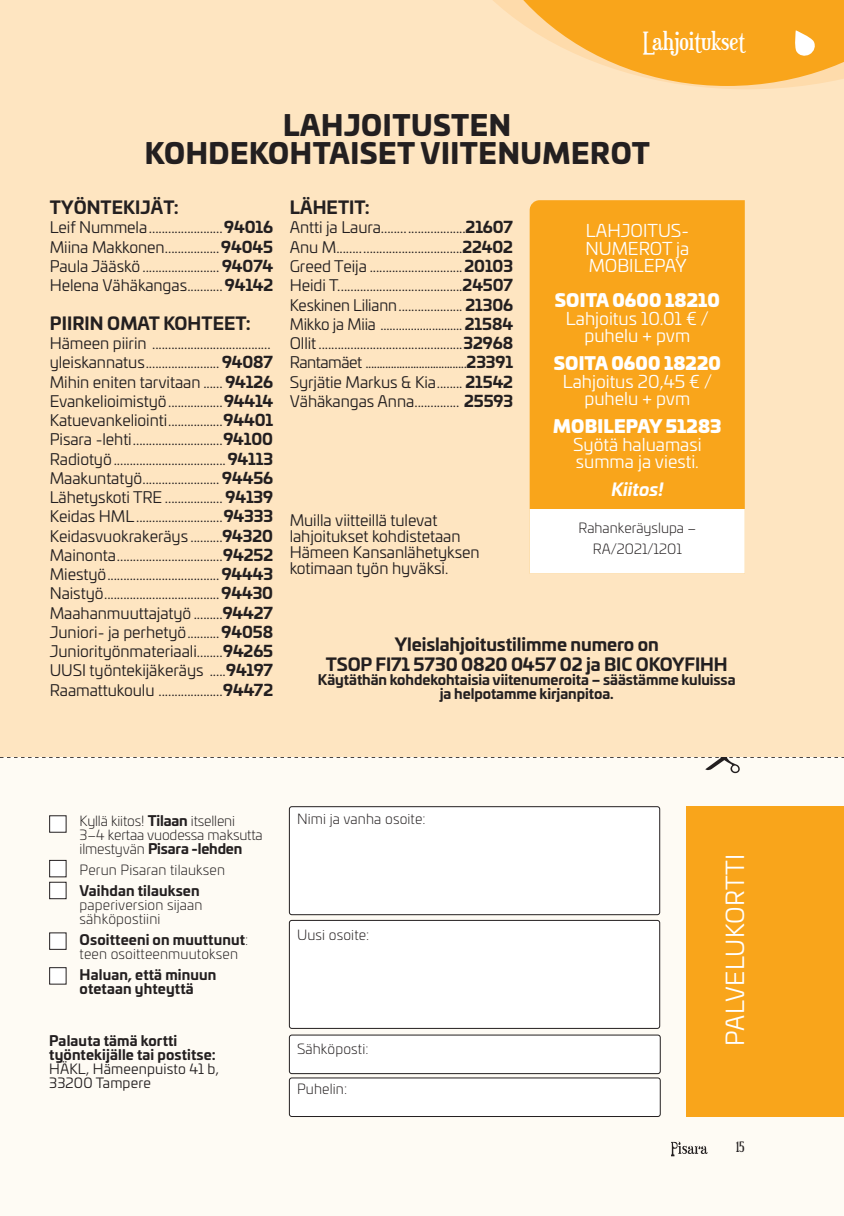
<style>
.page{position:relative;width:844px;height:1216px;background:#fff}
.page>*{position:absolute;margin:0;border:0;box-sizing:border-box;transform-origin:0 0}
.t1{font:900 28px "Univia Pro";letter-spacing:.02em;color:#231f20}
.t2{font:24.5px "Univia Pro";letter-spacing:.02em;color:#fff}
.t3{font:24.5px "Euphorigenic";color:#fff}
.Ilmoitus_leipis{font:17.5px/17.5px "Univia Pro";color:#fff;text-align:center}
.Väliotsikko_3_Univia{font:700 17.5px/19.2px "Univia Pro";letter-spacing:-.005em;color:#231f20;text-align:center}
.Ilmoitus_leipis-2{font:17.5px "Univia Pro Ultra";letter-spacing:.01em;color:#fff}
.Ilmoitus_leipis-3{font:italic 700 17.5px "Univia Pro";color:#fff}
.Viitenumerot_Univia{font:15.75px/15.8px "Univia Pro";letter-spacing:-.005em;color:#231f20}
.Viitenumerot_Univia-2{font:15.75px "Univia Pro";letter-spacing:-.03em;color:#231f20}
.Väliotsikko_3_Univia-2{font:700 14px/14px "Univia Pro";letter-spacing:.005em;color:#231f20}
.t4{font:300 14px/14px "Univia Pro";letter-spacing:.01em;color:#231f20}
.t5{font:300 14px/14px "Univia Pro";letter-spacing:-.01em;color:#231f20}
.t6{font:14px "Euphorigenic";color:#231f20}
.s1{font-weight:700}
.s2{font-family:"Univia Pro Ultra"}
.s3{font-weight:300}
.s4{font-weight:400}
</style>
<div class="page">
<div style="left:1px;top:757px;width:842px;height:458px;background:#fefbf4"></div>
<svg style="left:0;top:756px;width:843px;height:17px"></svg>
<div style="left:50px;top:815px;width:16px;height:17px;background:#fff"></div>
<div style="left:50px;top:860px;width:16px;height:16px;background:#fff"></div>
<div style="left:49px;top:860px;width:17px;height:17px;border:1px solid #231f20"></div>
<div style="left:50px;top:882px;width:16px;height:16px;background:#fff"></div>
<div style="left:49px;top:881px;width:17px;height:18px;border:1px solid #231f20"></div>
<div style="left:50px;top:932px;width:16px;height:17px;background:#fff"></div>
<div style="left:50px;top:967px;width:16px;height:17px;background:#fff"></div>
<div style="left:49px;top:967px;width:17px;height:17px;border:1px solid #231f20"></div>
<div style="left:289px;top:806px;width:370px;height:108px;background:#fff;border-radius:2px"></div>
<div style="left:289px;top:806px;width:370px;height:108px;border:1px solid #231f20;border-radius:2px"></div>
<div style="left:289px;top:920px;width:370px;height:108px;background:#fff;border-radius:2px"></div>
<div style="left:289px;top:920px;width:370px;height:108px;border:1px solid #231f20;border-radius:2px"></div>
<div style="left:289px;top:1035px;width:371px;height:38px;background:#fff;border-radius:2px"></div>
<div style="left:289px;top:1034px;width:371px;height:39px;border:1px solid #231f20;border-radius:2px"></div>
<div style="left:289px;top:1077px;width:371px;height:39px;background:#fff;border-radius:2px"></div>
<div style="left:289px;top:1077px;width:371px;height:39px;border:1px solid #231f20;border-radius:2px"></div>
<div style="left:686px;top:806px;width:157px;height:310px;background:#f9a51b"></div>
<div style="left:0;top:0;width:843px;height:756px;background:#fee5c1"></div>
<div style="left:529px;top:200px;width:215px;height:309px;background:#f9a51b"></div>
<div style="left:529px;top:509px;width:215px;height:64px;background:#fff"></div>
<svg style="left:671px;top:1141px;width:36px;height:15px"></svg>
<svg style="left:493px;top:0;width:350px;height:89px"></svg>
<p class="t3" style="left:642px;top:26px;width:104px">Lahjoitukset</p>
<p class="t1" style="left:283px;top:102px;width:229px">LAHJOITUSTEN</p>
<p class="t1" style="left:145px;top:130px;width:506px">KOHDEKOHTAISET VIITENUMEROT</p>
<p class="Väliotsikko_3_Univia" style="left:50px;top:197px;width:130px">TYÖNTEKIJÄT:</p>
<p class="Viitenumerot_Univia" style="left:50px;top:219px;width:225px">Leif Nummela.......................<span class="s1">94016</span></p>
<p class="Viitenumerot_Univia" style="left:50px;top:238px;width:225px">Miina Makkonen.................<span class="s1">94045</span></p>
<p class="Viitenumerot_Univia" style="left:50px;top:257px;width:225px">Paula Jääskö........................ <span class="s1">94074</span></p>
<p class="Viitenumerot_Univia" style="left:50px;top:277px;width:225px">Helena Vähäkangas...........<span class="s1">94142</span></p>
<p class="Väliotsikko_3_Univia" style="left:50px;top:312px;width:202px">PIIRIN OMAT KOHTEET:</p>
<p class="Viitenumerot_Univia" style="left:50px;top:334px;width:222px">Hämeen piirin .....................................</p>
<p class="Viitenumerot_Univia" style="left:50px;top:354px;width:225px">yleiskannatus....................... <span class="s1">94087</span></p>
<p class="Viitenumerot_Univia" style="left:50px;top:373px;width:225px">Mihin eniten tarvitaan ...... <span class="s1">94126</span></p>
<p class="Viitenumerot_Univia" style="left:50px;top:392px;width:225px">Evankelioimistyö.................<span class="s1">94414</span></p>
<p class="Viitenumerot_Univia" style="left:50px;top:411px;width:225px">Katuevankeliointi.................<span class="s1">94401</span></p>
<p class="Viitenumerot_Univia" style="left:50px;top:431px;width:225px">Pisara -lehti............................<span class="s1">94100</span></p>
<p class="Viitenumerot_Univia" style="left:50px;top:450px;width:225px">Radiotyö...................................<span class="s1">94113</span></p>
<p class="Viitenumerot_Univia" style="left:50px;top:469px;width:225px">Maakuntatyö........................ <span class="s1">94456</span></p>
<p class="Viitenumerot_Univia" style="left:50px;top:488px;width:225px">Lähetyskoti TRE .................. <span class="s1">94139</span></p>
<p class="Viitenumerot_Univia" style="left:50px;top:508px;width:225px">Keidas HML...........................<span class="s1">94333</span></p>
<p class="Viitenumerot_Univia" style="left:50px;top:527px;width:225px">Keidasvuokrakeräys ..........<span class="s1">94320</span></p>
<p class="Viitenumerot_Univia" style="left:50px;top:546px;width:225px">Mainonta.................................<span class="s1">94252</span></p>
<p class="Viitenumerot_Univia" style="left:50px;top:565px;width:225px">Miestyö...................................<span class="s1">94443</span></p>
<p class="Viitenumerot_Univia" style="left:50px;top:585px;width:225px">Naistyö....................................<span class="s1">94430</span></p>
<p class="Viitenumerot_Univia" style="left:50px;top:604px;width:225px">Maahanmuuttajatyö .........<span class="s1">94427</span></p>
<p class="Viitenumerot_Univia" style="left:50px;top:623px;width:225px">Juniori- ja perhetyö..........<span class="s1">94058</span></p>
<p class="Viitenumerot_Univia" style="left:50px;top:642px;width:225px">Juniorityönmateriaali........<span class="s1">94265</span></p>
<p class="Viitenumerot_Univia" style="left:50px;top:662px;width:225px">UUSI työntekijäkeräys .....<span class="s1">94197</span></p>
<p class="Viitenumerot_Univia" style="left:50px;top:681px;width:225px">Raamattukoulu ....................<span class="s1">94472</span></p>
<p class="Väliotsikko_3_Univia" style="left:290px;top:197px;width:81px">LÄHETIT:</p>
<p class="Viitenumerot_Univia" style="left:289px;top:219px;width:225px">Antti ja Laura..........................<span class="s1">21607</span></p>
<p class="Viitenumerot_Univia" style="left:289px;top:238px;width:225px">Anu M.......................................<span class="s1">22402</span></p>
<p class="Viitenumerot_Univia" style="left:289px;top:257px;width:225px">Greed Teija .............................<span class="s1">20103</span></p>
<p class="Viitenumerot_Univia" style="left:289px;top:277px;width:225px">Heidi T.......................................<span class="s1">24507</span></p>
<p class="Viitenumerot_Univia" style="left:289px;top:296px;width:225px">Keskinen Liliann.................... <span class="s1">21306</span></p>
<p class="Viitenumerot_Univia" style="left:289px;top:315px;width:225px">Mikko ja Miia ........................... <span class="s1">21584</span></p>
<p class="Viitenumerot_Univia" style="left:289px;top:334px;width:225px">Ollit.............................................<span class="s1">32968</span></p>
<p class="Viitenumerot_Univia-2" style="left:289px;top:351px;width:225px">Rantamäet ....................................<span class="s1">23391</span></p>
<p class="Viitenumerot_Univia" style="left:289px;top:373px;width:225px">Syrjätie Markus &amp; Kia........ <span class="s1">21542</span></p>
<p class="Viitenumerot_Univia" style="left:289px;top:392px;width:225px">Vähäkangas Anna.............. <span class="s1">25593</span></p>
<p class="Viitenumerot_Univia" style="left:289px;top:512px;width:191px">Muilla viitteillä tulevat lahjoitukset kohdistetaan<br>Hämeen Kansanlähetyksen kotimaan työn hyväksi.</p>
<p class="Ilmoitus_leipis" style="left:585px;top:221px;width:105px">LAHJOITUS-</p>
<p class="Ilmoitus_leipis" style="left:585px;top:239px;width:105px">NUMEROT ja</p>
<p class="Ilmoitus_leipis" style="left:588px;top:256px;width:99px">MOBILEPAY</p>
<p class="Ilmoitus_leipis" style="left:554px;top:291px;width:166px"><span class="s2">SOITA 0600 18210<br></span>Lahjoitus 10.01 € / puhelu + pvm</p>
<p class="Ilmoitus_leipis" style="left:553px;top:354px;width:169px"><span class="s2">SOITA 0600 18220<br></span>Lahjoitus 20,45 € /</p>
<p class="Ilmoitus_leipis" style="left:584px;top:389px;width:107px">puhelu + pvm</p>
<p class="Ilmoitus_leipis-2" style="left:553px;top:412px;width:170px">MOBILEPAY 51283</p>
<p class="Ilmoitus_leipis" style="left:573px;top:435px;width:130px">Syötä haluamasi</p>
<p class="Ilmoitus_leipis" style="left:575px;top:452px;width:124px">summa ja viesti.</p>
<p class="Ilmoitus_leipis-3" style="left:611px;top:476px;width:54px">Kiitos!</p>
<p class="t4" style="left:578px;top:520px;width:119px">Rahankeräyslupa –</p>
<p class="t4" style="left:593px;top:541px;width:90px">RA/2021/1201</p>
<p class="Väliotsikko_3_Univia" style="left:326px;top:633px;width:403px">Yleislahjoitustilimme numero on<br>TSOP FI71 5730 0820 0457 02 ja BIC OKOYFIHH</p>
<p class="Väliotsikko_3_Univia-2" style="left:318px;top:671px;width:419px">Käytäthän kohdekohtaisia viitenumeroita – säästämme kuluissa</p>
<p class="Väliotsikko_3_Univia-2" style="left:440px;top:685px;width:175px">ja helpotamme kirjanpitoa.</p>
<p class="t5" style="left:80px;top:813px;width:185px">Kyllä kiitos! <span class="s1">Tilaan</span> itselleni<br>3–4 kertaa vuodessa maksutta ilmestyvän <span class="s1">Pisara -lehden</span></p>
<p class="t4" style="left:80px;top:862px;width:147px">Perun Pisaran tilauksen</p>
<p class="t4" style="left:80px;top:883px;width:124px"><span class="s1">Vaihdan tilauksen </span>paperiversion sijaan sähköpostiini</p>
<p class="Väliotsikko_3_Univia-2" style="left:80px;top:932px;width:170px">Osoitteeni on muuttunut<span class="s3">:</span></p>
<p class="t4" style="left:80px;top:946px;width:160px">teen osoitteenmuutoksen</p>
<p class="Väliotsikko_3_Univia-2" style="left:80px;top:967px;width:138px">Haluan, että minuun</p>
<p class="Väliotsikko_3_Univia-2" style="left:80px;top:981px;width:116px">otetaan yhteyttä</p>
<p class="Väliotsikko_3_Univia-2" style="left:49px;top:1032px;width:171px">Palauta tämä kortti työntekijälle tai postitse:<br><span class="s4">HÄKL, Hämeenpuisto 41 b,<br>33200 Tampere</span></p>
<p class="t4" style="left:297px;top:811px;width:130px">Nimi ja vanha osoite:</p>
<p class="t4" style="left:297px;top:927px;width:74px">Uusi osoite:</p>
<p class="t4" style="left:297px;top:1040px;width:73px">Sähköposti:</p>
<p class="t4" style="left:297px;top:1081px;width:52px">Puhelin:</p>
<p class="t2" style="left:717px;top:1045px;width:194px;rotate:-90deg">PALVELUKORTTI</p>
<p class="t6" style="left:735px;top:1138px;width:10px">15</p>
</div>
